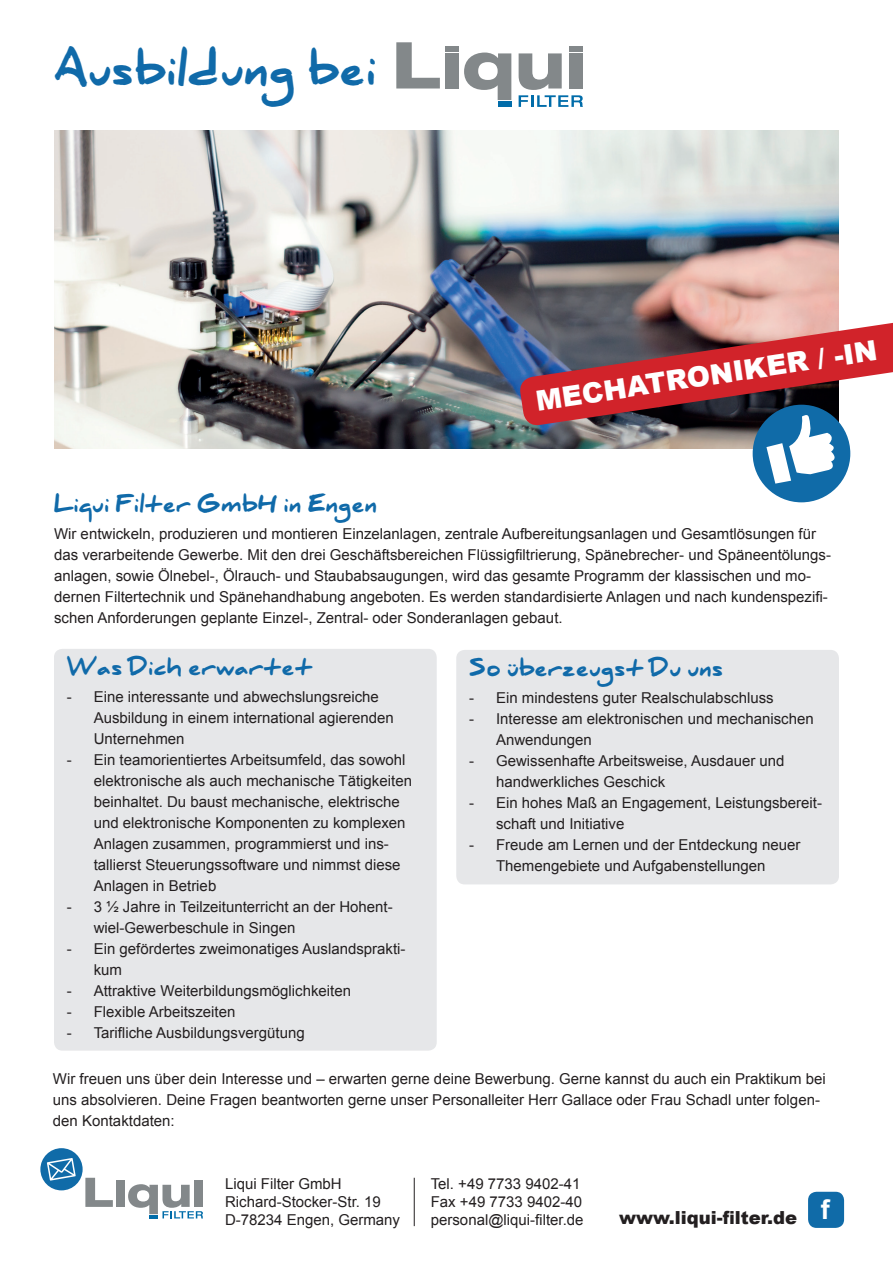
<style>
.page{position:relative;width:893px;height:1263px;background:#fff}
.page>*{position:absolute;margin:0;border:0;box-sizing:border-box;transform-origin:0 0}
.t1{font:900 42px "Daniel";color:#106aa9}
.t2{font:900 27.9px "Arial";color:#fff}
.t3{font:700 27px "Arial";color:#fff}
.t4{font:900 21px "Daniel";color:#106aa9}
.t5{font:900 18px "Arial";color:#231f20}
.t6{font:15px/21px "Arial";color:#231f20}
</style>
<div class="page">
<img style="left:54px;top:130px;width:785px;height:319px">
<svg style="left:396px;top:42px;width:44px;height:46px"></svg>
<div style="left:445px;top:53px;width:13px;height:35px;background:#83888a"></div>
<svg style="left:464px;top:53px;width:47px;height:47px"></svg>
<svg style="left:519px;top:53px;width:64px;height:54px"></svg>
<div style="left:445px;top:47px;width:13px;height:5px;background:#83888a"></div>
<div style="left:498px;top:102px;width:13px;height:5px;background:#006ca9"></div>
<div style="left:569px;top:47px;width:14px;height:5px;background:#83888a"></div>
<div style="left:54px;top:649px;width:383px;height:402px;background:#e6e7e9;border-radius:9px"></div>
<div style="left:456px;top:650px;width:383px;height:234px;background:#e6e7e9;border-radius:9px"></div>
<div style="left:753px;top:405px;width:97px;height:97px;background:#106ba8;border-radius:50%"></div>
<img style="left:518px;top:315px;width:375px;height:169px">
<div style="left:40px;top:1148px;width:43px;height:42px;background:#106ba8;border-radius:50%"></div>
<svg style="left:47px;top:1158px;width:29px;height:22px"></svg>
<hr style="left:414px;top:1178px;width:1px;height:48px;background:#231f20">
<svg style="left:85px;top:1178px;width:118px;height:40px"></svg>
<div style="left:808px;top:1192px;width:36px;height:36px;background:#106ba8;border-radius:9px"></div>
<h1 class="t1" style="left:54px;top:46px;width:324px">Ausbildung bei</h1>
<h2 class="t2" style="left:533px;top:382px;width:346px;rotate:-9deg">MECHATRONIKER / -IN</h2>
<h3 class="t4" style="left:54px;top:492px;width:325px">Liqui Filter GmbH in Engen</h3>
<p class="t6" style="left:54px;top:523px;width:779px">Wir entwickeln, produzieren und montieren Einzelanlagen, zentrale Aufbereitungsanlagen und Gesamtlösungen für das verarbeitende Gewerbe. Mit den drei Geschäftsbereichen Flüssigfiltrierung, Spänebrecher- und Späneentölungs&shy;anlagen, sowie Ölnebel-, Ölrauch- und Staubabsaugungen, wird das gesamte Programm der klassischen und mo&shy;dernen Filtertechnik und Spänehandhabung angeboten. Es werden standardisierte Anlagen und nach kundenspezifi&shy;schen Anforderungen geplante Einzel-, Zentral- oder Sonderanlagen gebaut.</p>
<h3 class="t4" style="left:67px;top:655px;width:248px">Was Dich erwartet</h3>
<p class="t6" style="left:94px;top:686px;width:302px;text-indent:-27px">- Eine interessante und abwechslungsreiche<br>Ausbildung in einem international agierenden<br>Unternehmen</p>
<p class="t6" style="left:94px;top:749px;width:320px;text-indent:-27px">- Ein teamorientiertes Arbeitsumfeld, das sowohl elektronische als auch mechanische Tätigkeiten beinhaltet. Du baust mechanische, elektrische und elektronische Komponenten zu komplexen Anlagen zusammen, programmierst und ins&shy;tallierst Steuerungssoftware und nimmst diese Anlagen in Betrieb</p>
<p class="t6" style="left:94px;top:896px;width:301px;text-indent:-27px">- 3 ½ Jahre in Teilzeitunterricht an der Hohent&shy;wiel-Gewerbeschule in Singen</p>
<p class="t6" style="left:94px;top:938px;width:313px;text-indent:-27px">- Ein gefördertes zweimonatiges Auslandsprakti&shy;kum</p>
<p class="t6" style="left:67px;top:980px;width:286px">- Attraktive Weiterbildungsmöglichkeiten</p>
<p class="t6" style="left:67px;top:1001px;width:170px">- Flexible Arbeitszeiten</p>
<p class="t6" style="left:67px;top:1022px;width:239px">- Tarifliche Ausbildungsvergütung</p>
<h3 class="t4" style="left:469px;top:656px;width:256px">So überzeugst Du uns</h3>
<p class="t6" style="left:469px;top:687px;width:306px">- Ein mindestens guter Realschulabschluss</p>
<p class="t6" style="left:496px;top:708px;width:319px;text-indent:-27px">- Interesse am elektronischen und mechanischen<br>Anwendungen</p>
<p class="t6" style="left:496px;top:750px;width:290px;text-indent:-27px">- Gewissenhafte Arbeitsweise, Ausdauer und handwerkliches Geschick</p>
<p class="t6" style="left:496px;top:792px;width:328px;text-indent:-27px">- Ein hohes Maß an Engagement, Leistungsbereit&shy;schaft und Initiative</p>
<p class="t6" style="left:469px;top:834px;width:333px;text-align:center">- Freude am Lernen und der Entdeckung neuer<br>Themengebiete und Aufgabenstellungen</p>
<p class="t6" style="left:53px;top:1068px;width:774px">Wir freuen uns über dein Interesse und – erwarten gerne deine Bewerbung. Gerne kannst du auch ein Praktikum bei uns absolvieren. Deine Fragen beantworten gerne unser Personalleiter Herr Gallace oder Frau Schadl unter folgen&shy;den Kontaktdaten:</p>
<p class="t6" style="left:225px;top:1174px;width:177px;line-height:18px">Liqui Filter GmbH<br>Richard-Stocker-Str. 19<br>D-78234 Engen, Germany</p>
<p class="t6" style="left:431px;top:1174px;width:154px;line-height:18px">Tel. +49 7733 9402-41<br>Fax +49 7733 9402-40 personal@liqui-filter.de</p>
<p class="t5" style="left:619px;top:1204px;width:180px">www.liqui-filter.de</p>
<h3 class="t3" style="left:821px;top:1191px;width:10px">f</h3>
</div>
